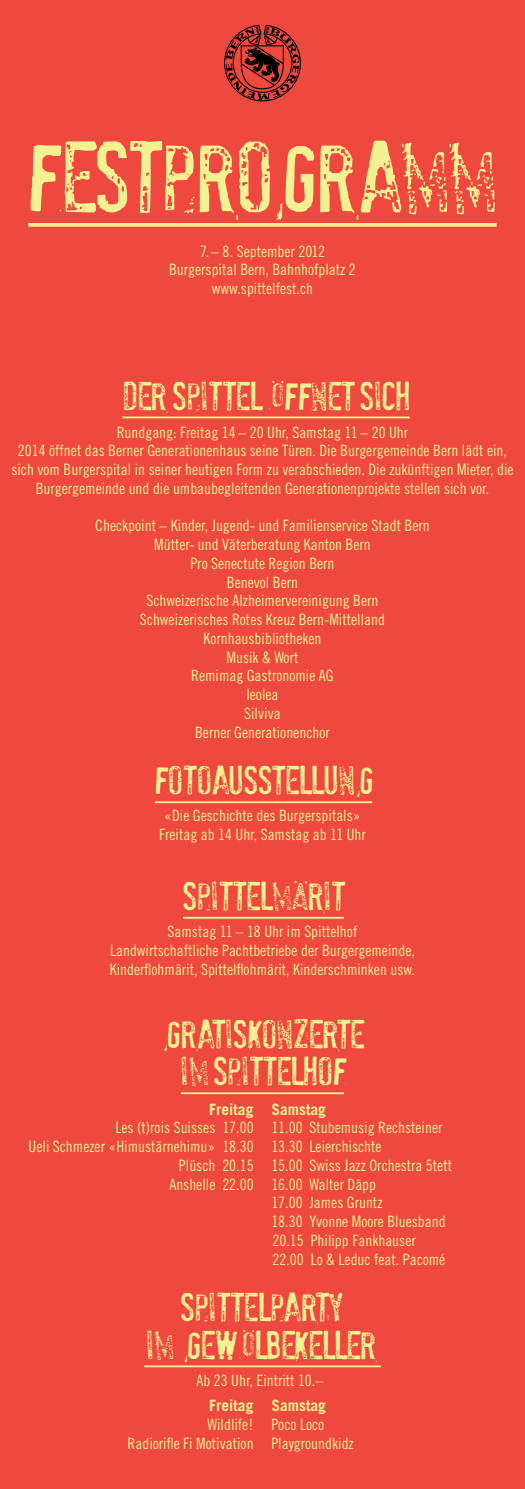
<style>
.page{position:relative;width:525px;height:1489px;background:#fff}
.page>*{position:absolute;margin:0;border:0;box-sizing:border-box;transform-origin:0 0}
.t1{font:75px "Testerus";letter-spacing:-.005em;color:#f3f191}
.t2{font:30px/37.5px "Testerus";color:#f3f191;text-align:center}
.t3{font:15.62px/18.8px "Trade Gothic Cond Eighteen";color:#f3f191;text-align:center}
.t4{font:700 15.62px "Trade Gothic";color:#f3f191}
</style>
<div class="page">
<div style="left:0;top:0;width:524px;height:1488px;background:#ef483f"></div>
<svg style="left:224px;top:25px;width:77px;height:76px"></svg>
<hr style="left:122px;top:416px;width:287px;height:2px;background:#f3f191">
<svg style="left:28px;top:223px;width:468px;height:4px;background:#f2e68b"></svg>
<hr style="left:155px;top:801px;width:217px;height:2px;background:#f3f191">
<hr style="left:183px;top:916px;width:161px;height:2px;background:#f3f191">
<hr style="left:181px;top:1092px;width:163px;height:2px;background:#f3f191">
<hr style="left:144px;top:1365px;width:236px;height:2px;background:#f3f191">
<h1 class="t1" style="left:24px;top:139px;width:470px">FESTPROGRAMM</h1>
<p class="t3" style="left:169px;top:241px;width:188px">7. – 8. September 2012<br>Burgerspital Bern, Bahnhofplatz 2 www.spittelfest.ch</p>
<h2 class="t2" style="left:116px;top:379px;width:299px">«DER SPITTEL ÖFFNET SICH»</h2>
<p class="t3" style="left:11px;top:422px;width:503px">Rundgang: Freitag 14 – 20 Uhr, Samstag 11 – 20 Uhr<br>2014 öffnet das Berner Generationenhaus seine Türen. Die Burgergemeinde Bern lädt ein, sich vom Burgerspital in seiner heutigen Form zu verabschieden. Die zukünftigen Mieter, die Burgergemeinde und die umbaubegleitenden Generationenprojekte stellen sich vor.</p>
<p class="t3" style="left:95px;top:516px;width:336px">Checkpoint – Kinder, Jugend- und Familienservice Stadt Bern<br>Mütter- und Väterberatung Kanton Bern<br>Pro Senectute Region Bern<br>Benevol Bern<br>Schweizerische Alzheimervereinigung Bern<br>Schweizerisches Rotes Kreuz Bern-Mittelland<br>Kornhausbibliotheken<br>Musik &amp; Wort<br>Remimag Gastronomie AG<br>leolea<br>Silviva<br>Berner Generationenchor</p>
<h2 class="t2" style="left:153px;top:762px;width:220px">FOTOAUSSTELLUNG</h2>
<p class="t3" style="left:159px;top:806px;width:208px">«Die Geschichte des Burgerspitals»<br>Freitag ab 14 Uhr, Samstag ab 11 Uhr</p>
<h2 class="t2" style="left:181px;top:878px;width:164px">SPITTELMÄRIT</h2>
<p class="t3" style="left:110px;top:922px;width:306px">Samstag 11 – 18 Uhr im Spittelhof<br>Landwirtschaftliche Pachtbetriebe der Burgergemeinde,<br>Kinderflohmärit, Spittelflohmärit, Kinderschminken usw.</p>
<h2 class="t2" style="left:162px;top:1016px;width:202px">GRATISKONZERTE<br>IM SPITTELHOF</h2>
<p class="t4" style="left:209px;top:1099px;width:46px">Freitag</p>
<p class="t3" style="left:29px;top:1118px;width:226px;text-align:right">Les (t)rois Suisses 17.00<br>Ueli Schmezer «Himustärnehimu» 18.30<br>Plüsch 20.15<br>Anshelle 22.00</p>
<p class="t4" style="left:271px;top:1099px;width:56px">Samstag</p>
<p class="t3" style="left:271px;top:1118px;width:182px;text-align:left">11.00 Stubemusig Rechsteiner<br>13.30 Leierchischte<br>15.00 Swiss Jazz Orchestra 5tett<br>16.00 Walter Däpp<br>17.00 James Gruntz<br>18.30 Yvonne Moore Bluesband<br>20.15 Philipp Fankhauser<br>22.00 Lo &amp; Leduc feat. Pacomé</p>
<h2 class="t2" style="left:145px;top:1289px;width:232px">SPITTELPARTY<br>IM GEWÖLBEKELLER</h2>
<p class="t3" style="left:196px;top:1370px;width:128px">Ab 23 Uhr, Eintritt 10.–</p>
<p class="t4" style="left:271px;top:1395px;width:56px">Samstag</p>
<p class="t3" style="left:271px;top:1414px;width:84px;text-align:left">Poco Loco<br>Playgroundkidz</p>
<p class="t4" style="left:209px;top:1395px;width:46px">Freitag</p>
<p class="t3" style="left:128px;top:1414px;width:127px;text-align:right">Wildlife!<br>Radiorifle Fi Motivation</p>
</div>
